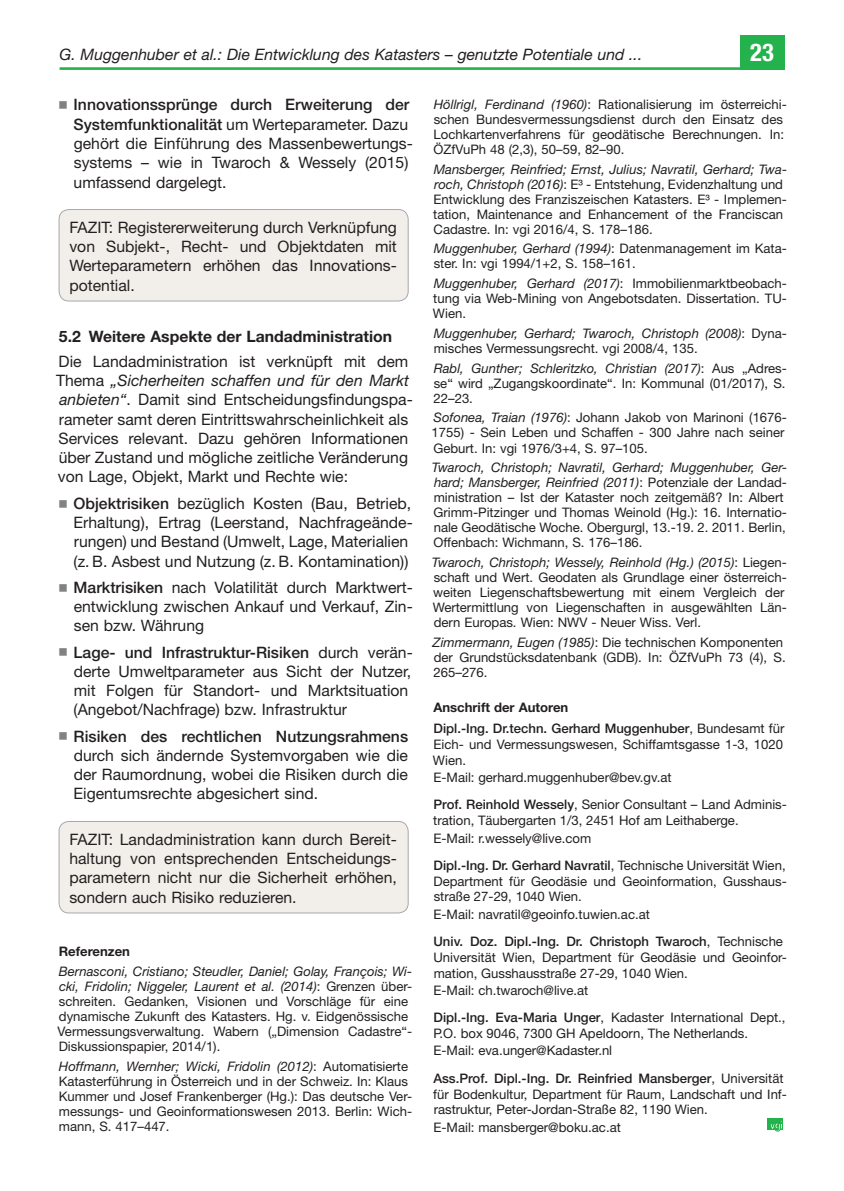
<style>
.page{position:relative;width:844px;height:1191px;background:#fff}
.page>*{position:absolute;margin:0;border:0;box-sizing:border-box;transform-origin:0 0}
.t1{font:700 condensed 24.5px "Helvetica Neue LT Std";color:#fff}
.t2{font:15.75px/19.2px "Helvetica Neue LT Std";color:#231f20}
.t3{font:italic 15.75px "Helvetica Neue LT Std";color:#231f20}
.t4{font:700 15.75px "Helvetica Neue LT Std";color:#231f20}
.t5{font:500 15.75px "Helvetica Neue LT Std";color:#231f20}
.t6{font:13.12px/15px "Helvetica Neue LT Std";color:#231f20}
.t7{font:500 13.12px/20.8px "Helvetica Neue LT Std";color:#231f20}
.t8{font:700 13.12px "Helvetica Neue LT Std";color:#231f20}
.s1{font-weight:500}
.s2{font-style:italic}
.s3{font-weight:700}
.s4{font-weight:400}
</style>
<div class="page">
<hr style="left:60px;top:67px;width:724px;height:3px;background:#23b24b">
<div style="left:739px;top:35px;width:45px;height:35px;background:#23b24b"></div>
<div style="left:59px;top:209px;width:349px;height:92px;background:#f2efea;border-radius:10px"></div>
<div style="left:59px;top:209px;width:349px;height:92px;border:1px solid #a8a9ad;border-radius:10px"></div>
<div style="left:59px;top:821px;width:349px;height:92px;background:#f2efea;border-radius:10px"></div>
<div style="left:59px;top:821px;width:349px;height:92px;border:1px solid #a8a9ad;border-radius:10px"></div>
<div style="left:767px;top:1118px;width:16px;height:12px;background:#23b24b"></div>
<svg style="left:770px;top:1121px;width:12px;height:10px"></svg>
<p class="t3" style="left:60px;top:44px;width:584px">G. Muggenhuber et al.: Die Entwicklung des Katasters – genutzte Potentiale und ...</p>
<h1 class="t1" style="left:749px;top:38px;width:26px">23</h1>
<p class="t2" style="left:73px;top:95px;width:341px"><span class="s1">Innovationssprünge durch Erweiterung der Systemfunktionalität</span> um Werteparameter. Dazu gehört die Einführung des Massenbewertungs&shy;systems – wie in Twaroch &amp; Wessely (2015) umfassend dargelegt.</p>
<p class="t2" style="left:69px;top:217px;width:329px;text-align:justify">FAZIT: Registererweiterung durch Verknüpfung von Subjekt-, Recht- und Objektdaten mit Werteparametern erhöhen das Innovations&shy;potential.</p>
<p class="t4" style="left:59px;top:327px;width:334px">5.2 Weitere Aspekte der Landadministration</p>
<p class="t2" style="left:56px;top:351px;width:358px">Die Landadministration ist verknüpft mit dem Thema <span class="s2">„Sicherheiten schaffen und für den Markt anbieten“</span>. Damit sind Entscheidungsfindungspa&shy;rameter samt deren Eintrittswahrscheinlichkeit als Services relevant. Dazu gehören Informationen über Zustand und mögliche zeitliche Veränderung von Lage, Objekt, Markt und Rechte wie:</p>
<p class="t2" style="left:73px;top:493px;width:341px"><span class="s1">Objektrisiken</span> bezüglich Kosten (Bau, Betrieb, Erhaltung), Ertrag (Leerstand, Nachfrageände&shy;rungen) und Bestand (Umwelt, Lage, Materialien (z. B. Asbest und Nutzung (z. B. Kontamination))</p>
<p class="t2" style="left:74px;top:577px;width:340px;text-align:justify"><span class="s1">Marktrisiken</span> nach Volatilität durch Marktwert&shy;entwicklung zwischen Ankauf und Verkauf, Zin&shy;sen bzw. Währung</p>
<p class="t2" style="left:74px;top:642px;width:340px"><span class="s1">Lage- und Infrastruktur-Risiken</span> durch verän&shy;derte Umweltparameter aus Sicht der Nutzer, mit Folgen für Standort- und Marktsituation (Angebot/Nachfrage) bzw. Infrastruktur</p>
<p class="t5" style="left:74px;top:726px;width:336px">Risiken des rechtlichen Nutzungsrahmens</p>
<p class="t2" style="left:74px;top:745px;width:336px;text-align:justify">durch sich ändernde Systemvorgaben wie die der Raumordnung, wobei die Risiken durch die Eigentumsrechte abgesichert sind.</p>
<p class="t2" style="left:69px;top:829px;width:329px;text-align:justify">FAZIT: Landadministration kann durch Bereit&shy;haltung von entsprechenden Entscheidungs&shy;parametern nicht nur die Sicherheit erhöhen, sondern auch Risiko reduzieren.</p>
<p class="t6" style="left:433px;top:96px;width:355px"><span class="s2">Höllrigl, Ferdinand (1960)</span>: Rationalisierung im österreichi&shy;schen Bundesvermessungsdienst durch den Einsatz des Lochkartenverfahrens für geodätische Berechnungen. In:<br>ÖZfVuPh 48 (2,3), 50–59, 82–90.</p>
<p class="t6" style="left:433px;top:161px;width:355px"><span class="s2">Mansberger, Reinfried; Ernst, Julius; Navratil, Gerhard; Twa&shy;roch, Christoph (2016)</span>: E³ - Entstehung, Evidenzhaltung und Entwicklung des Franziszeischen Katasters. E³ - Implemen&shy;tation, Maintenance and Enhancement of the Franciscan Cadastre. In: vgi 2016/4, S. 178–186.</p>
<p class="t6" style="left:433px;top:241px;width:354px"><span class="s2">Muggenhuber, Gerhard (1994)</span>: Datenmanagement im Kata&shy;ster. In: vgi 1994/1+2, S. 158–161.</p>
<p class="t6" style="left:433px;top:276px;width:355px;text-align:justify"><span class="s2">Muggenhuber, Gerhard (2017)</span>: Immobilienmarktbeobach&shy;tung via Web-Mining von Angebotsdaten. Dissertation. TU-Wien.</p>
<p class="t6" style="left:433px;top:325px;width:354px"><span class="s2">Muggenhuber, Gerhard; Twaroch, Christoph (2008)</span>: Dyna&shy;misches Vermessungsrecht. vgi 2008/4, 135.</p>
<p class="t6" style="left:433px;top:360px;width:355px;text-align:justify"><span class="s2">Rabl, Gunther; Schleritzko, Christian (2017)</span>: Aus „Adres&shy;se“ wird „Zugangskoordinate“. In: Kommunal (01/2017), S.<br>22–23.</p>
<p class="t6" style="left:431px;top:410px;width:357px"><span class="s2">Sofonea, Traian (1976)</span>: Johann Jakob von Marinoni (1676-<br>1755) - Sein Leben und Schaffen - 300 Jahre nach seiner<br>Geburt. In: vgi 1976/3+4, S. 97–105.</p>
<p class="t6" style="left:431px;top:460px;width:357px"><span class="s2">Twaroch, Christoph; Navratil, Gerhard; Muggenhuber, Ger&shy;hard; Mansberger, Reinfried (2011)</span>: Potenziale der Landad&shy;ministration – Ist der Kataster noch zeitgemäß? In: Albert Grimm-Pitzinger und Thomas Weinold (Hg.): 16. Internatio&shy;nale Geodätische Woche. Obergurgl, 13.-19. 2. 2011. Berlin, Offenbach: Wichmann, S. 176–186.</p>
<p class="t6" style="left:431px;top:555px;width:356px"><span class="s2">Twaroch, Christoph; Wessely, Reinhold (Hg.) (2015)</span>: Liegen&shy;schaft und Wert. Geodaten als Grundlage einer österreich&shy;weiten Liegenschaftsbewertung mit einem Vergleich der Wertermittlung von Liegenschaften in ausgewählten Län&shy;dern Europas. Wien: NWV - Neuer Wiss. Verl.</p>
<p class="t6" style="left:432px;top:634px;width:354px"><span class="s2">Zimmermann, Eugen (1985)</span>: Die technischen Komponenten der Grundstücksdatenbank (GDB). In: ÖZfVuPh 73 (4), S.<br>265–276.</p>
<p class="t7" style="left:433px;top:697px;width:352px"><span class="s3">Anschrift der Autoren<br></span>Dipl.-Ing. Dr.techn. Gerhard Muggenhuber<span class="s4">, Bundesamt für</span></p>
<p class="t6" style="left:433px;top:736px;width:351px;line-height:15.8px">Eich- und Vermessungswesen, Schiffamtsgasse 1-3, 1020<br>Wien.</p>
<p class="t6" style="left:433px;top:763px;width:355px;line-height:27.3px">E-Mail: gerhard.muggenhuber@bev.gv.at<br><span class="s1">Prof. Reinhold Wessely</span>, Senior Consultant – Land Adminis-</p>
<p class="t6" style="left:433px;top:811px;width:307px;line-height:17.3px">tration, Täubergarten 1/3, 2451 Hof am Leithaberge.<br>E-Mail: r.wessely@live.com</p>
<p class="t6" style="left:433px;top:857px;width:355px;line-height:15.8px;text-align:justify"><span class="s1">Dipl.-Ing. Dr. Gerhard Navratil</span>, Technische Universität Wien, Department für Geodäsie und Geoinformation, Gusshaus&shy;straße 27-29, 1040 Wien.</p>
<p class="t6" style="left:433px;top:900px;width:351px;line-height:27.3px">E-Mail: navratil@geoinfo.tuwien.ac.at<br><span class="s1">Univ. Doz. Dipl.-Ing. Dr. Christoph Twaroch</span>, Technische</p>
<p class="t6" style="left:433px;top:949px;width:355px;line-height:15.8px">Universität Wien, Department für Geodäsie und Geoinfor&shy;mation, Gusshausstraße 27-29, 1040 Wien.</p>
<p class="t6" style="left:433px;top:976px;width:353px;line-height:27.3px">E-Mail: ch.twaroch@live.at<br><span class="s1">Dipl.-Ing. Eva-Maria Unger</span>, Kadaster International Dept.,</p>
<p class="t6" style="left:433px;top:1024px;width:316px;line-height:17.3px">P.O. box 9046, 7300 GH Apeldoorn, The Netherlands.<br>E-Mail: eva.unger@Kadaster.nl</p>
<p class="t6" style="left:433px;top:1070px;width:355px;line-height:15.8px"><span class="s1">Ass.Prof. Dipl.-Ing. Dr. Reinfried Mansberger</span>, Universität für Bodenkultur, Department für Raum, Landschaft und Inf&shy;rastruktur, Peter-Jordan-Straße 82, 1190 Wien.</p>
<p class="t6" style="left:433px;top:1119px;width:189px">E-Mail: mansberger@boku.ac.at</p>
<p class="t8" style="left:59px;top:943px;width:73px">Referenzen</p>
<p class="t6" style="left:58px;top:963px;width:356px"><span class="s2">Bernasconi, Cristiano; Steudler, Daniel; Golay, François; Wi&shy;cki, Fridolin; Niggeler, Laurent et al. (2014)</span>: Grenzen über&shy;schreiten. Gedanken, Visionen und Vorschläge für eine dynamische Zukunft des Katasters. Hg. v. Eidgenössische Vermessungsverwaltung. Wabern („Dimension Cadastre“- Diskussionspapier, 2014/1).</p>
<p class="t6" style="left:59px;top:1058px;width:355px"><span class="s2">Hoffmann, Wernher; Wicki, Fridolin (2012)</span>: Automatisierte Katasterführung in Österreich und in der Schweiz. In: Klaus Kummer und Josef Frankenberger (Hg.): Das deutsche Ver&shy;messungs- und Geoinformationswesen 2013. Berlin: Wich&shy;mann, S. 417–447.</p>
</div>
